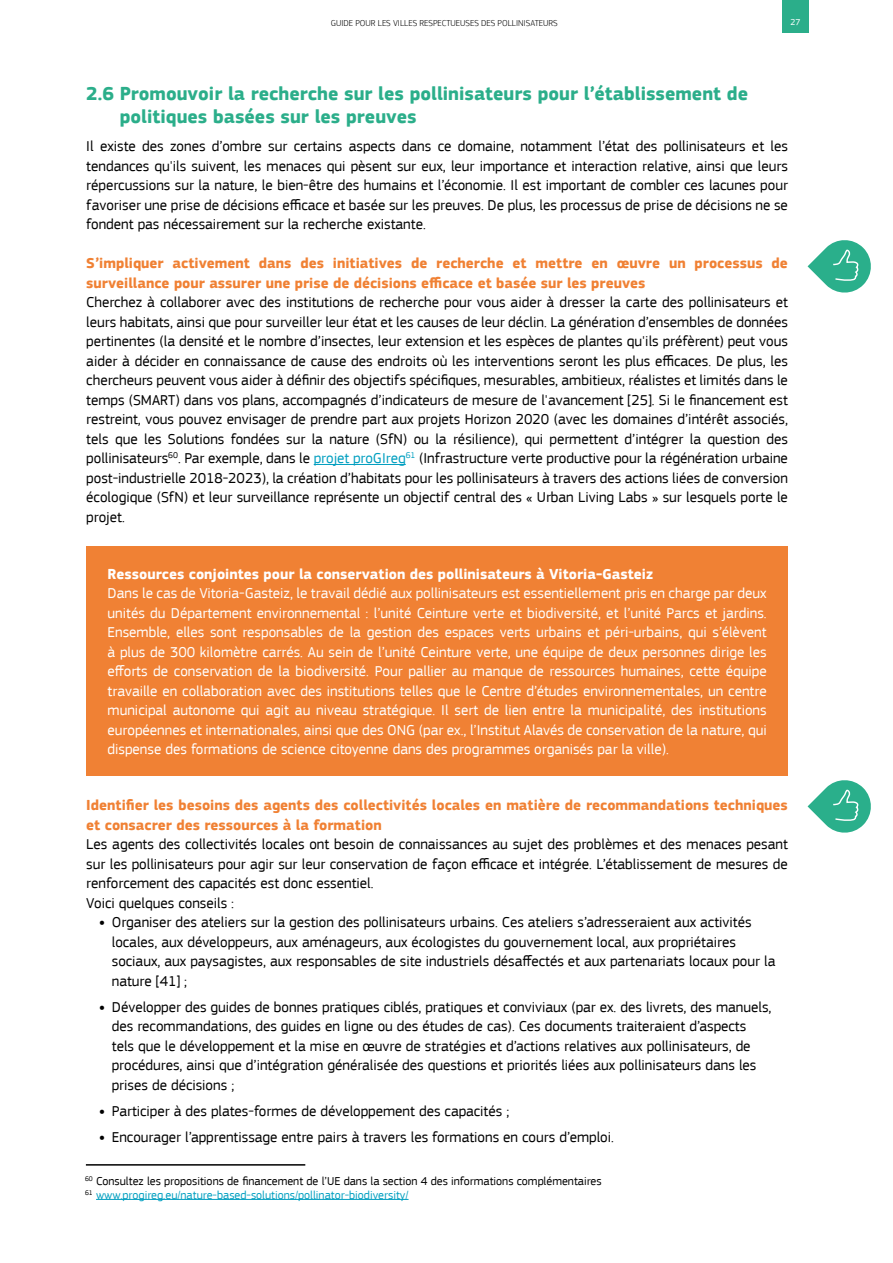
<style>
.page{position:relative;width:893px;height:1263px;background:#fff}
.page>*{position:absolute;margin:0;border:0;box-sizing:border-box;transform-origin:0 0}
.t1{font:700 19.5px/23.4px "EC Square Sans Pro";color:#2bae8a}
.t2{font:15px/19.5px "EC Square Sans Pro";color:#000}
.t3{font:15px/19.5px "EC Square Sans Pro";color:#fff;text-align:justify}
.t4{font:700 15px/19.5px "EC Square Sans Pro";color:#f08134}
.t5{font:700 15px "EC Square Sans Pro";color:#fff}
.t6{font:12px/13.5px "EC Square Sans Pro";color:#000}
.t7{font:300 9px "EC Square Sans Pro";color:#000}
.t8{font:9px "EC Square Sans Pro";color:#fff}
.s1{color:#009fc0}
.s2{font-weight:700}
</style>
<div class="page">
<div style="left:782px;top:0;width:27px;height:33px;background:#2bae8a"></div>
<hr style="left:96px;top:1199px;width:313px;height:1px;background:#009fc0">
<hr style="left:86px;top:1164px;width:219px;height:1px;background:#000">
<hr style="left:314px;top:464px;width:92px;height:1px;background:#009fc0">
<div style="left:86px;top:546px;width:702px;height:230px;background:#f08134"></div>
<svg style="left:808px;top:240px;width:63px;height:53px"></svg>
<svg style="left:808px;top:780px;width:63px;height:53px"></svg>
<p class="t7" style="left:331px;top:18px;width:228px">GUIDE POUR LES VILLES RESPECTUEUSES DES POLLINISATEURS</p>
<p class="t8" style="left:791px;top:17px;width:12px">27</p>
<h1 class="t1" style="left:120px;top:82px;width:630px;text-indent:-34px">2.6 Promouvoir la recherche sur les pollinisateurs pour l’établissement de politiques basées sur les preuves</h1>
<p class="t2" style="left:86px;top:137px;width:703px;text-align:justify">Il existe des zones d’ombre sur certains aspects dans ce domaine, notamment l’état des pollinisateurs et les tendances qu'ils suivent, les menaces qui pèsent sur eux, leur importance et interaction relative, ainsi que leurs répercussions sur la nature, le bien-être des humains et l’économie. Il est important de combler ces lacunes pour favoriser une prise de décisions efficace et basée sur les preuves. De plus, les processus de prise de décisions ne se fondent pas nécessairement sur la recherche existante.</p>
<p class="t4" style="left:86px;top:254px;width:703px">S’impliquer activement dans des initiatives de recherche et mettre en œuvre un processus de surveillance pour assurer une prise de décisions efficace et basée sur les preuves</p>
<p class="t2" style="left:86px;top:293px;width:703px;text-align:justify">Cherchez à collaborer avec des institutions de recherche pour vous aider à dresser la carte des pollinisateurs et leurs habitats, ainsi que pour surveiller leur état et les causes de leur déclin. La génération d’ensembles de données pertinentes (la densité et le nombre d’insectes, leur extension et les espèces de plantes qu'ils préfèrent) peut vous aider à décider en connaissance de cause des endroits où les interventions seront les plus efficaces. De plus, les chercheurs peuvent vous aider à définir des objectifs spécifiques, mesurables, ambitieux, réalistes et limités dans le temps (SMART) dans vos plans, accompagnés d’indicateurs de mesure de l'avancement [25]. Si le financement est restreint, vous pouvez envisager de prendre part aux projets Horizon 2020 (avec les domaines d’intérêt associés, tels que les Solutions fondées sur la nature (SfN) ou la résilience), qui permettent d’intégrer la question des pollinisateurs<sup>60</sup>. Par exemple, dans le <span class="s1">projet proGIreg</span><sup>61</sup> (Infrastructure verte productive pour la régénération urbaine post-industrielle 2018-2023), la création d’habitats pour les pollinisateurs à travers des actions liées de conversion écologique (SfN) et leur surveillance représente un objectif central des « Urban Living Labs » sur lesquels porte le projet.</p>
<p class="t5" style="left:108px;top:565px;width:547px">Ressources conjointes pour la conservation des pollinisateurs à Vitoria-Gasteiz</p>
<p class="t3" style="left:108px;top:584px;width:661px">Dans le cas de Vitoria-Gasteiz, le travail dédié aux pollinisateurs est essentiellement pris en charge par deux unités du Département environnemental : l’unité Ceinture verte et biodiversité, et l’unité Parcs et jardins.<br>Ensemble, elles sont responsables de la gestion des espaces verts urbains et péri-urbains, qui s’élèvent à plus de 300 kilomètre carrés. Au sein de l’unité Ceinture verte, une équipe de deux personnes dirige les efforts de conservation de la biodiversité. Pour pallier au manque de ressources humaines, cette équipe travaille en collaboration avec des institutions telles que le Centre d’études environnementales, un centre municipal autonome qui agit au niveau stratégique. Il sert de lien entre la municipalité, des institutions européennes et internationales, ainsi que des ONG (par ex., l’Institut Alavés de conservation de la nature, qui dispense des formations de science citoyenne dans des programmes organisés par la ville).</p>
<p class="t4" style="left:86px;top:796px;width:703px">Identifier les besoins des agents des collectivités locales en matière de recommandations techniques et consacrer des ressources à la formation</p>
<p class="t2" style="left:86px;top:835px;width:703px">Les agents des collectivités locales ont besoin de connaissances au sujet des problèmes et des menaces pesant sur les pollinisateurs pour agir sur leur conservation de façon efficace et intégrée. L’établissement de mesures de renforcement des capacités est donc essentiel.<br>Voici quelques conseils :</p>
<p class="t2" style="left:112px;top:913px;width:665px;text-indent:-13px"><span class="s2">•</span> Organiser des ateliers sur la gestion des pollinisateurs urbains. Ces ateliers s’adresseraient aux activités locales, aux développeurs, aux aménageurs, aux écologistes du gouvernement local, aux propriétaires sociaux, aux paysagistes, aux responsables de site industriels désaffectés et aux partenariats locaux pour la nature [41] ;</p>
<p class="t2" style="left:112px;top:997px;width:661px;text-indent:-13px"><span class="s2">•</span> Développer des guides de bonnes pratiques ciblés, pratiques et conviviaux (par ex. des livrets, des manuels, des recommandations, des guides en ligne ou des études de cas). Ces documents traiteraient d’aspects tels que le développement et la mise en œuvre de stratégies et d’actions relatives aux pollinisateurs, de procédures, ainsi que d’intégration généralisée des questions et priorités liées aux pollinisateurs dans les prises de décisions ;</p>
<p class="t2" style="left:99px;top:1101px;width:412px"><span class="s2">•</span> Participer à des plates-formes de développement des capacités ;</p>
<p class="t2" style="left:99px;top:1127px;width:516px"><span class="s2">•</span> Encourager l’apprentissage entre pairs à travers les formations en cours d’emploi.</p>
<p class="t6" style="left:85px;top:1174px;width:518px"><sup>60</sup> Consultez les propositions de financement de l’UE dans la section 4 des informations complémentaires<br><sup>61</sup> <span class="s1">www.progireg.eu/nature-based-solutions/pollinator-biodiversity/</span></p>
</div>
